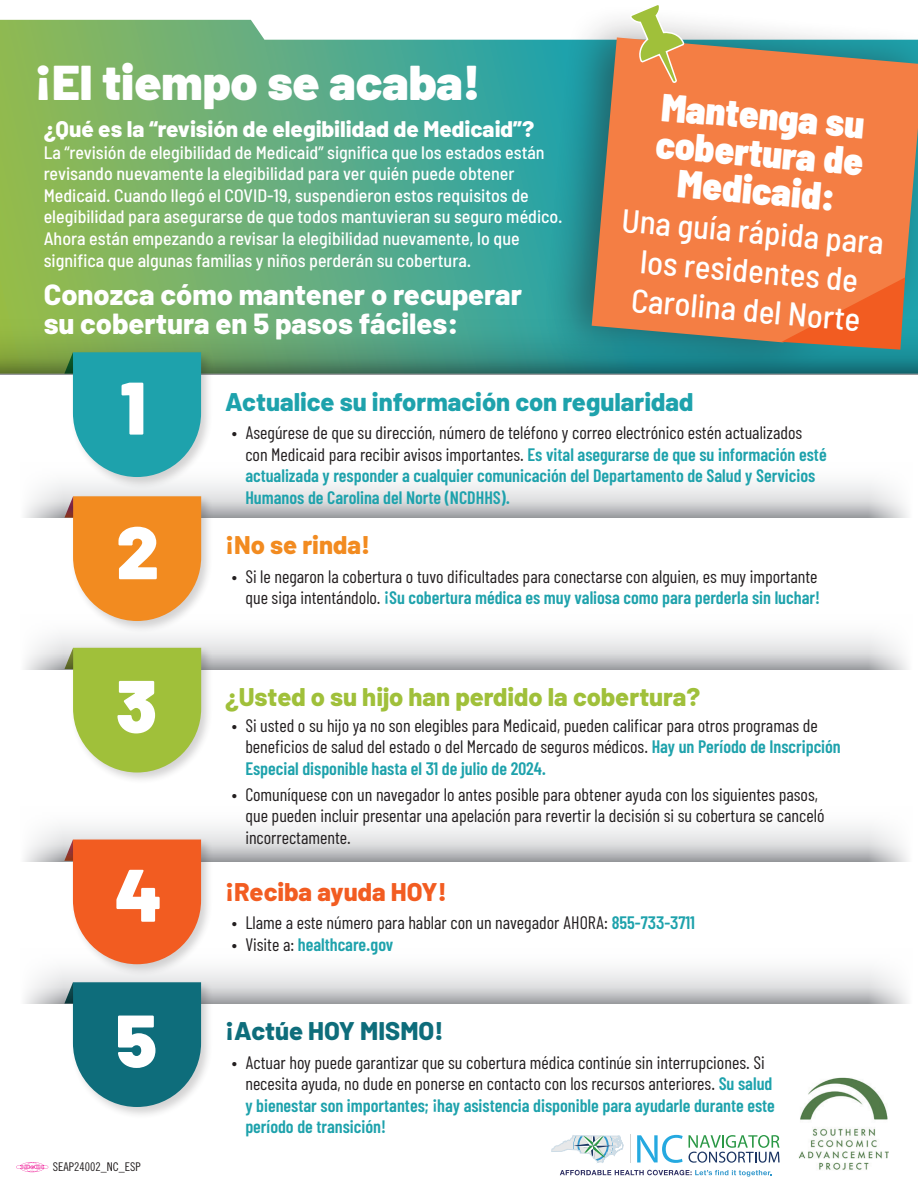
<style>
.page{position:relative;width:918px;height:1188px;background:#fff}
.page>*{position:absolute;margin:0;border:0;box-sizing:border-box;transform-origin:0 0}
.t1{font:900 74.25px/144.6px "Barlow";color:#fff}
.t2{font:900 48.75px "Barlow";color:#fff}
.t3{font:900 semi-condensed 39px/37.5px "Barlow";color:#fff;text-align:center}
.t4{font:500 semi-condensed 32.7px/39.3px "Barlow";color:#fff;text-align:center}
.t5{font:800 29.1px "Barlow";color:#fff}
.t6{font:800 25.5px "Barlow";color:#1ea2ac}
.t7{font:800 25.5px "Barlow";color:#a0c03a}
.t8{font:800 25.5px "Barlow";color:#f25c21}
.t9{font:800 25.5px "Barlow";color:#0e6d7b}
.t10{font:800 25.5px "Barlow";color:#f28b20}
.t11{font:800 22.5px "Barlow";color:#fff}
.t12{font:18px/21.6px "Barlow Condensed";color:#231f20}
.t13{font:500 semi-condensed 18px/21.6px "Barlow";color:#fff}
.t14{font:600 18px/21.6px "Barlow Condensed";color:#1ea2ac}
.t15{font:12px "Trade Gothic LT Std Cn 18";color:#231f20}
.s1{font-weight:400;color:#231f20}
.s2{font-weight:600;color:#1ea2ac}
</style>
<div class="page">
<svg style="left:0;top:20px;width:542px;height:298px;background:#6bb17f"></svg>
<svg style="left:75px;top:969px;width:782px;height:35px"></svg>
<svg style="left:75px;top:826px;width:782px;height:35px"></svg>
<svg style="left:75px;top:635px;width:782px;height:35px"></svg>
<svg style="left:75px;top:483px;width:782px;height:34px;background:#d5d6d8"></svg>
<svg style="left:0;top:318px;width:542px;height:56px;background:#5f9f6d"></svg>
<div style="left:70px;top:493px;width:144px;height:140px;background:#231f20;opacity:.2"></div>
<svg style="left:75px;top:496px;width:126px;height:125px;background:#f19536"></svg>
<div style="left:70px;top:836px;width:144px;height:140px;background:#231f20;opacity:.2"></div>
<svg style="left:75px;top:840px;width:126px;height:124px;background:#f16b36"></svg>
<div style="left:70px;top:645px;width:144px;height:140px;background:#231f20;opacity:.2"></div>
<svg style="left:75px;top:648px;width:126px;height:125px;background:#a8c54d"></svg>
<div style="left:70px;top:979px;width:144px;height:140px;background:#231f20;opacity:.2"></div>
<svg style="left:75px;top:982px;width:126px;height:125px;background:#267a87"></svg>
<div style="left:70px;top:349px;width:144px;height:140px;background:#231f20;opacity:.2"></div>
<svg style="left:64px;top:352px;width:137px;height:125px;background:#34a9b1"></svg>
<div style="left:542px;top:4px;width:376px;height:378px;background:#231f20;opacity:.49"></div>
<svg style="left:592px;top:37px;width:326px;height:305px;background:#db804e"></svg>
<svg style="left:629px;top:4px;width:56px;height:80px"></svg>
<svg style="left:781px;top:277px;width:124px;height:73px;background:#e36f39"></svg>
<div style="left:0;top:376px;width:75px;height:812px;background:#fff"></div>
<div style="left:857px;top:376px;width:61px;height:812px;background:#fff"></div>
<svg style="left:551px;top:1134px;width:229px;height:43px"></svg>
<img style="left:798px;top:1077px;width:91px;height:93px">
<svg style="left:16px;top:1162px;width:32px;height:10px"></svg>
<h2 class="t2" style="left:34px;top:53px;width:448px">¡El tiempo se acaba!</h2>
<p class="t11" style="left:44px;top:115px;width:492px">¿Qué es la “revisión de elegibilidad de Medicaid”?</p>
<p class="t13" style="left:44px;top:141px;width:521px">La “revisión de elegibilidad de Medicaid” significa que los estados están revisando nuevamente la elegibilidad para ver quién puede obtener Medicaid. Cuando llegó el COVID-19, suspendieron estos requisitos de elegibilidad para asegurarse de que todos mantuvieran su seguro médico.<br>Ahora están empezando a revisar la elegibilidad nuevamente, lo que significa que algunas familias y niños perderán su cobertura.</p>
<h3 class="t3" style="left:661px;top:87px;width:210px;rotate:5deg">Mantenga su cobertura de<br>Medicaid:</h3>
<h3 class="t4" style="left:624px;top:200px;width:264px;rotate:5deg">Una guía rápida para los residentes de</h3>
<h3 class="t5" style="left:44px;top:277px;width:480px">Conozca cómo mantener o recuperar</h3>
<h3 class="t4" style="left:633px;top:279px;width:231px;rotate:5deg">Carolina del Norte</h3>
<h3 class="t5" style="left:44px;top:305px;width:416px">su cobertura en 5 pasos fáciles:</h3>
<h1 class="t1" style="left:116px;top:336px;width:44px">1<br>2</h1>
<h1 class="t1" style="left:116px;top:634px;width:43px">3</h1>
<h1 class="t1" style="left:115px;top:823px;width:49px;line-height:145.8px">4<br>5</h1>
<p class="t15" style="left:53px;top:1160px;width:89px">SEAP24002_NC_ESP</p>
<h3 class="t6" style="left:225px;top:386px;width:470px">Actualice su información con regularidad</h3>
<p class="t14" style="left:245px;top:421px;width:583px;text-indent:-14px"><span class="s1">• Asegúrese de que su dirección, número de teléfono y correo electrónico estén actualizados con Medicaid para recibir avisos importantes.</span> Es vital asegurarse de que su información esté actualizada y responder a cualquier comunicación del Departamento de Salud y Servicios Humanos de Carolina del Norte (NCDHHS).</p>
<h3 class="t10" style="left:225px;top:529px;width:146px">¡No se rinda!</h3>
<p class="t12" style="left:232px;top:565px;width:590px;text-align:right">• Si le negaron la cobertura o tuvo dificultades para conectarse con alguien, es muy importante que siga intentándolo. <span class="s2">¡Su cobertura médica es muy valiosa como para perderla sin luchar!</span></p>
<h3 class="t7" style="left:225px;top:681px;width:477px">¿Usted o su hijo han perdido la cobertura?</h3>
<p class="t12" style="left:245px;top:714px;width:597px;text-indent:-14px">• Si usted o su hijo ya no son elegibles para Medicaid, pueden calificar para otros programas de beneficios de salud del estado o del Mercado de seguros médicos. <span class="s2">Hay un Período de Inscripción<br>Especial disponible hasta el 31 de julio de 2024.</span></p>
<p class="t12" style="left:245px;top:783px;width:581px;text-indent:-14px">• Comuníquese con un navegador lo antes posible para obtener ayuda con los siguientes pasos, que pueden incluir presentar una apelación para revertir la decisión si su cobertura se canceló incorrectamente.</p>
<h3 class="t8" style="left:225px;top:876px;width:223px">¡Reciba ayuda HOY!</h3>
<p class="t12" style="left:232px;top:911px;width:464px">• Llame a este número para hablar con un navegador AHORA: <span class="s2">855-733-3711</span></p>
<p class="t14" style="left:232px;top:933px;width:163px"><span class="s1">• Visite a:</span> healthcare.gov</p>
<h3 class="t9" style="left:225px;top:1015px;width:220px">¡Actúe HOY MISMO!</h3>
<p class="t12" style="left:245px;top:1051px;width:531px;text-indent:-14px">• Actuar hoy puede garantizar que su cobertura médica continúe sin interrupciones. Si necesita ayuda, no dude en ponerse en contacto con los recursos anteriores. <span class="s2">Su salud y bienestar son importantes; ¡hay asistencia disponible para ayudarle durante este período de transición!</span></p>
</div>
